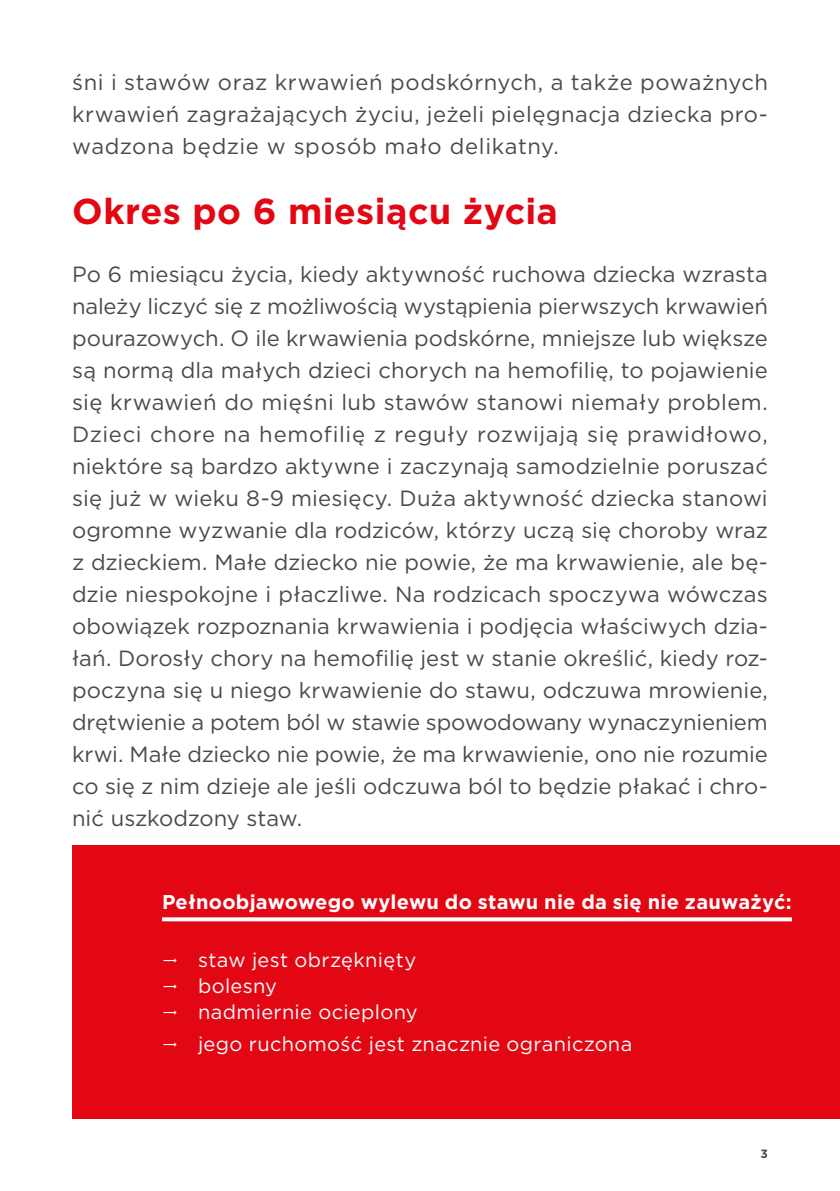
<style>
.page{position:relative;width:840px;height:1191px;background:#fff}
.page>*{position:absolute;margin:0;border:0;box-sizing:border-box;transform-origin:0 0}
.t1{font:700 36px "Gotham";letter-spacing:.01em;color:#e30613}
.t2{font:22px/32px "Gotham";letter-spacing:.005em;color:#4a4a49;text-align:justify}
.t3{font:20px/26px "Gotham";letter-spacing:.015em;color:#fff}
.t4{font:700 20px "Gotham";letter-spacing:.01em;color:#fff}
.t5{font:700 12px "Gotham";color:#4a4a49}
</style>
<div class="page">
<div style="left:72px;top:846px;width:767px;height:273px;background:#e30613"></div>
<svg style="left:162px;top:917px;width:629px;height:4px;background:#fce9ea"></svg>
<p class="t2" style="left:72px;top:65px;width:697px">śni i stawów oraz krwawień podskórnych, a także poważnych krwawień zagrażających życiu, jeżeli pielęgnacja dziecka pro&shy;wadzona będzie w sposób mało delikatny.</p>
<h1 class="t1" style="left:72px;top:187px;width:487px">Okres po 6 miesiącu życia</h1>
<p class="t2" style="left:72px;top:257px;width:697px">Po 6 miesiącu życia, kiedy aktywność ruchowa dziecka wzrasta należy liczyć się z możliwością wystąpienia pierwszych krwawień pourazowych. O ile krwawienia podskórne, mniejsze lub większe są normą dla małych dzieci chorych na hemofilię, to pojawienie się krwawień do mięśni lub stawów stanowi niemały problem.<br>Dzieci chore na hemofilię z reguły rozwijają się prawidłowo, niektóre są bardzo aktywne i zaczynają samodzielnie poruszać się już w wieku 8-9 miesięcy. Duża aktywność dziecka stanowi ogromne wyzwanie dla rodziców, którzy uczą się choroby wraz z dzieckiem. Małe dziecko nie powie, że ma krwawienie, ale bę&shy;dzie niespokojne i płaczliwe. Na rodzicach spoczywa wówczas obowiązek rozpoznania krwawienia i podjęcia właściwych dzia&shy;łań. Dorosły chory na hemofilię jest w stanie określić, kiedy roz&shy;poczyna się u niego krwawienie do stawu, odczuwa mrowienie, drętwienie a potem ból w stawie spowodowany wynaczynieniem krwi. Małe dziecko nie powie, że ma krwawienie, ono nie rozumie co się z nim dzieje ale jeśli odczuwa ból to będzie płakać i chro&shy;nić uszkodzony staw.</p>
<p class="t4" style="left:162px;top:889px;width:631px">Pełnoobjawowego wylewu do stawu nie da się nie zauważyć:</p>
<p class="t3" style="left:198px;top:946px;width:221px">staw jest obrzęknięty bolesny<br>nadmiernie ocieplony</p>
<p class="t3" style="left:198px;top:1030px;width:435px">jego ruchomość jest znacznie ograniczona</p>
<p class="t5" style="left:760px;top:1145px;width:9px">3</p>
</div>
